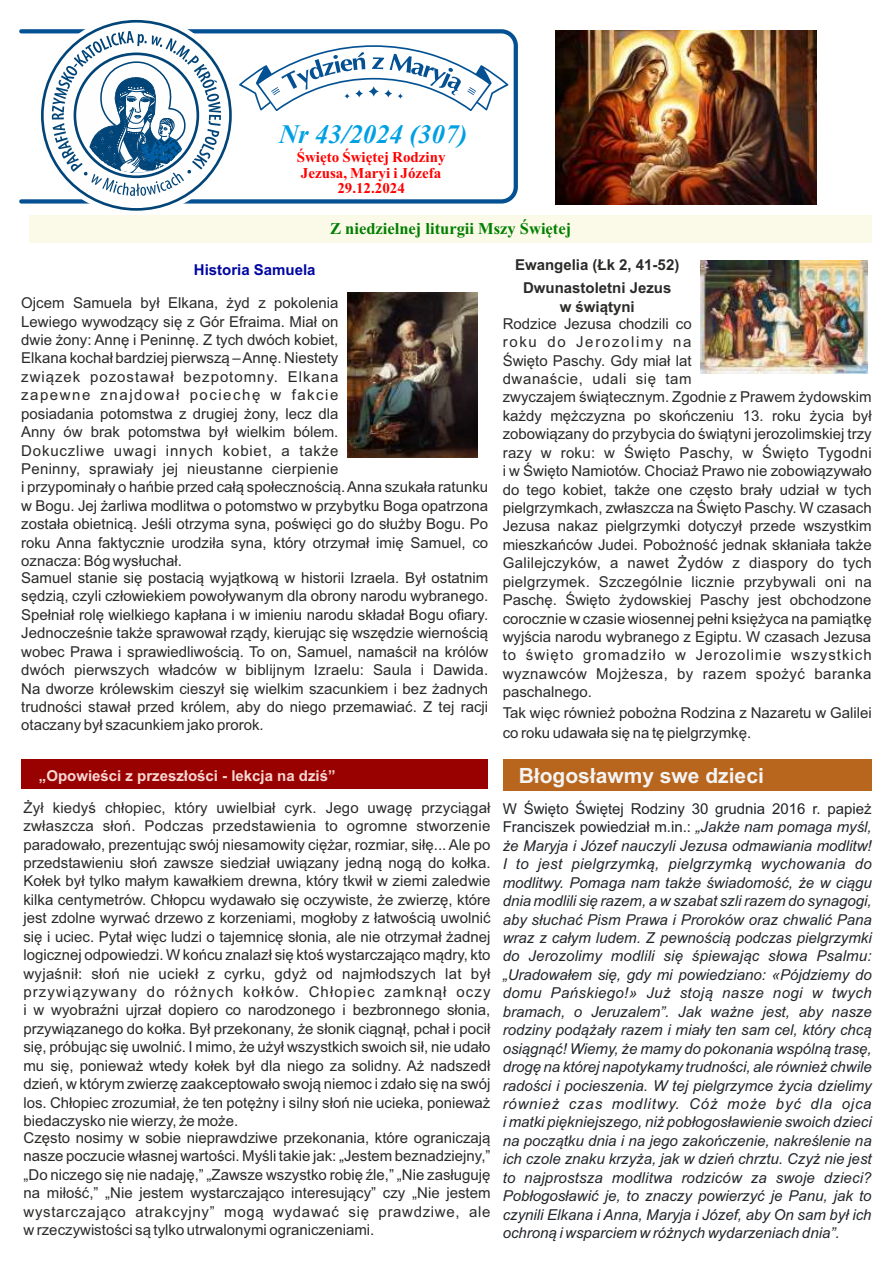
<style>
.page{position:relative;width:893px;height:1263px;background:#fff}
.page>*{position:absolute;margin:0;border:0;box-sizing:border-box;transform-origin:0 0}
.t1{font:italic 700 26.7px "Times New Roman";color:#00a0e3}
.t2{font:700 21px "Arial";color:#f4f4f4}
.t3{font:700 16.5px "Times New Roman";color:#007f00}
.t4{font:15px/18.5px "Arial";color:#2b2a29}
.t5{font:italic 15px/18.5px "Arial";color:#212529;text-align:justify}
.t6{font:700 15px/15.8px "Times New Roman";color:#f00;text-align:center}
.t7{font:700 15px/18.5px "Arial";color:#2b2a29;text-align:center}
.t8{font:700 15px "Arial";color:#f7d8d3}
.t9{font:700 15px "Arial";color:#0005a1}
.s1{font-style:normal}
</style>
<div class="page">
<svg style="left:19px;top:28px;width:499px;height:176px"></svg>
<div style="left:42px;top:21px;width:188px;height:188px;background:#fefefe;border-radius:50%"></div>
<div style="left:36px;top:15px;width:200px;height:200px;border:12px solid #fefefe;border-radius:50%"></div>
<svg style="left:52px;top:31px;width:169px;height:165px"></svg>
<div style="left:74px;top:53px;width:125px;height:125px;border:3px solid #014477;border-radius:50%"></div>
<svg style="left:239px;top:45px;width:269px;height:66px"></svg>
<div style="left:503px;top:759px;width:369px;height:32px;background:#b8661d"></div>
<div style="left:30px;top:215px;width:842px;height:27px;background:#fbf9e7"></div>
<div style="left:21px;top:759px;width:467px;height:30px;background:#900"></div>
<img style="left:556px;top:31px;width:261px;height:174px">
<img style="left:347px;top:293px;width:131px;height:164px">
<img style="left:700px;top:261px;width:167px;height:112px">
<h1 class="t1" style="left:279px;top:125px;width:190px">Nr 43/2024 (307)</h1>
<p class="t6" style="left:297px;top:150px;width:150px">Święto Świętej Rodziny<br>Jezusa, Maryi i Józefa<br>29.12.2024</p>
<p class="t3" style="left:330px;top:223px;width:243px">Z niedzielnej liturgii Mszy Świętej</p>
<p class="t9" style="left:194px;top:264px;width:123px">Historia Samuela</p>
<p class="t4" style="left:21px;top:295px;width:468px">Ojcem Samuela był Elkana, żyd z pokolenia<br>Lewiego wywodzący się z Gór Efraima. Miał on<br>dwie żony: Annę i Peninnę. Z tych dwóch kobiet,<br>Elkana kochał bardziej pierwszą – Annę. Niestety<br>związek pozostawał bezpotomny. Elkana<br>zapewne znajdował pociechę w fakcie<br>posiadania potomstwa z drugiej żony, lecz dla<br>Anny ów brak potomstwa był wielkim bólem.<br>Dokuczliwe uwagi innych kobiet, a także<br>Peninny, sprawiały jej nieustanne cierpienie<br>i przypominały o hańbie przed całą społecznością. Anna szukała ratunku w Bogu. Jej żarliwa modlitwa o potomstwo w przybytku Boga opatrzona została obietnicą. Jeśli otrzyma syna, poświęci go do służby Bogu. Po roku Anna faktycznie urodziła syna, który otrzymał imię Samuel, co oznacza: Bóg wysłuchał.</p>
<p class="t4" style="left:21px;top:570px;width:468px;text-align:justify">Samuel stanie się postacią wyjątkową w historii Izraela. Był ostatnim sędzią, czyli człowiekiem powoływanym dla obrony narodu wybranego.<br>Spełniał rolę wielkiego kapłana i w imieniu narodu składał Bogu ofiary.<br>Jednocześnie także sprawował rządy, kierując się wszędzie wiernością wobec Prawa i sprawiedliwością. To on, Samuel, namaścił na królów dwóch pierwszych władców w biblijnym Izraelu: Saula i Dawida.<br>Na dworze królewskim cieszył się wielkim szacunkiem i bez żadnych trudności stawał przed królem, aby do niego przemawiać. Z tej racji otaczany był szacunkiem jako prorok.</p>
<p class="t8" style="left:39px;top:770px;width:298px">„Opowieści z przeszłości - lekcja na dziś”</p>
<p class="t4" style="left:23px;top:799px;width:469px;text-align:justify">Żył kiedyś chłopiec, który uwielbiał cyrk. Jego uwagę przyciągał zwłaszcza słoń. Podczas przedstawienia to ogromne stworzenie paradowało, prezentując swój niesamowity ciężar, rozmiar, siłę... Ale po przedstawieniu słoń zawsze siedział uwiązany jedną nogą do kołka.<br>Kołek był tylko małym kawałkiem drewna, który tkwił w ziemi zaledwie kilka centymetrów. Chłopcu wydawało się oczywiste, że zwierzę, które jest zdolne wyrwać drzewo z korzeniami, mogłoby z łatwością uwolnić się i uciec. Pytał więc ludzi o tajemnicę słonia, ale nie otrzymał żadnej logicznej odpowiedzi. W końcu znalazł się ktoś wystarczająco mądry, kto wyjaśnił: słoń nie uciekł z cyrku, gdyż od najmłodszych lat był przywiązywany do różnych kołków. Chłopiec zamknął oczy i w wyobraźni ujrzał dopiero co narodzonego i bezbronnego słonia, przywiązanego do kołka. Był przekonany, że słonik ciągnął, pchał i pocił się, próbując się uwolnić. I mimo, że użył wszystkich swoich sił, nie udało mu się, ponieważ wtedy kołek był dla niego za solidny. Aż nadszedł dzień, w którym zwierzę zaakceptowało swoją niemoc i zdało się na swój los. Chłopiec zrozumiał, że ten potężny i silny słoń nie ucieka, ponieważ biedaczysko nie wierzy, że może.</p>
<p class="t4" style="left:23px;top:1130px;width:469px;text-align:justify">Często nosimy w sobie nieprawdziwe przekonania, które ograniczają nasze poczucie własnej wartości. Myśli takie jak: „Jestem beznadziejny,” „Do niczego się nie nadaję,” „Zawsze wszystko robię źle,” „Nie zasługuję na miłość,” „Nie jestem wystarczająco interesujący” czy „Nie jestem wystarczająco atrakcyjny” mogą wydawać się prawdziwe, ale w rzeczywistości są tylko utrwalonymi ograniczeniami.</p>
<p class="t7" style="left:515px;top:257px;width:166px">Ewangelia (Łk 2, 41-52)</p>
<p class="t7" style="left:523px;top:280px;width:150px">Dwunastoletni Jezus w świątyni</p>
<p class="t4" style="left:503px;top:316px;width:371px">Rodzice Jezusa chodzili co<br>roku do Jerozolimy na<br>Święto Paschy. Gdy miał lat<br>dwanaście, udali się tam<br>zwyczajem świątecznym. Zgodnie z Prawem żydowskim każdy mężczyzna po skończeniu 13. roku życia był zobowiązany do przybycia do świątyni jerozolimskiej trzy razy w roku: w Święto Paschy, w Święto Tygodni i w Święto Namiotów. Chociaż Prawo nie zobowiązywało do tego kobiet, także one często brały udział w tych pielgrzymkach, zwłaszcza na Święto Paschy. W czasach Jezusa nakaz pielgrzymki dotyczył przede wszystkim mieszkańców Judei. Pobożność jednak skłaniała także Galilejczyków, a nawet Żydów z diaspory do tych pielgrzymek. Szczególnie licznie przybywali oni na Paschę. Święto żydowskiej Paschy jest obchodzone corocznie w czasie wiosennej pełni księżyca na pamiątkę wyjścia narodu wybranego z Egiptu. W czasach Jezusa to święto gromadziło w Jerozolimie wszystkich wyznawców Mojżesza, by razem spożyć baranka paschalnego.</p>
<p class="t4" style="left:503px;top:704px;width:370px;line-height:20.1px">Tak więc również pobożna Rodzina z Nazaretu w Galilei co roku udawała się na tę pielgrzymkę.</p>
<h2 class="t2" style="left:519px;top:768px;width:247px">Błogosławmy swe dzieci</h2>
<p class="t5" style="left:503px;top:801px;width:371px"><span class="s1">W Święto Świętej Rodziny 30 grudnia 2016 r. papież Franciszek powiedział m.in.:</span> „Jakże nam pomaga myśl, że Maryja i Józef nauczyli Jezusa odmawiania modlitw!<br>I to jest pielgrzymką, pielgrzymką wychowania do modlitwy. Pomaga nam także świadomość, że w ciągu dnia modlili się razem, a w szabat szli razem do synagogi, aby słuchać Pism Prawa i Proroków oraz chwalić Pana wraz z całym ludem. Z pewnością podczas pielgrzymki do Jerozolimy modlili się śpiewając słowa Psalmu: „Uradowałem się, gdy mi powiedziano: «Pójdziemy do domu Pańskiego!» Już stoją nasze nogi w twych bramach, o Jeruzalem”. Jak ważne jest, aby nasze rodziny podążały razem i miały ten sam cel, który chcą osiągnąć! Wiemy, że mamy do pokonania wspólną trasę, drogę na której napotykamy trudności, ale również chwile radości i pocieszenia. W tej pielgrzymce życia dzielimy również czas modlitwy. Cóż może być dla ojca i matki piękniejszego, niż pobłogosławienie swoich dzieci na początku dnia i na jego zakończenie, nakreślenie na ich czole znaku krzyża, jak w dzień chrztu. Czyż nie jest to najprostsza modlitwa rodziców za swoje dzieci?<br>Pobłogosławić je, to znaczy powierzyć je Panu, jak to czynili Elkana i Anna, Maryja i Józef, aby On sam był ich ochroną i wsparciem w różnych wydarzeniach dnia”.</p>
</div>
